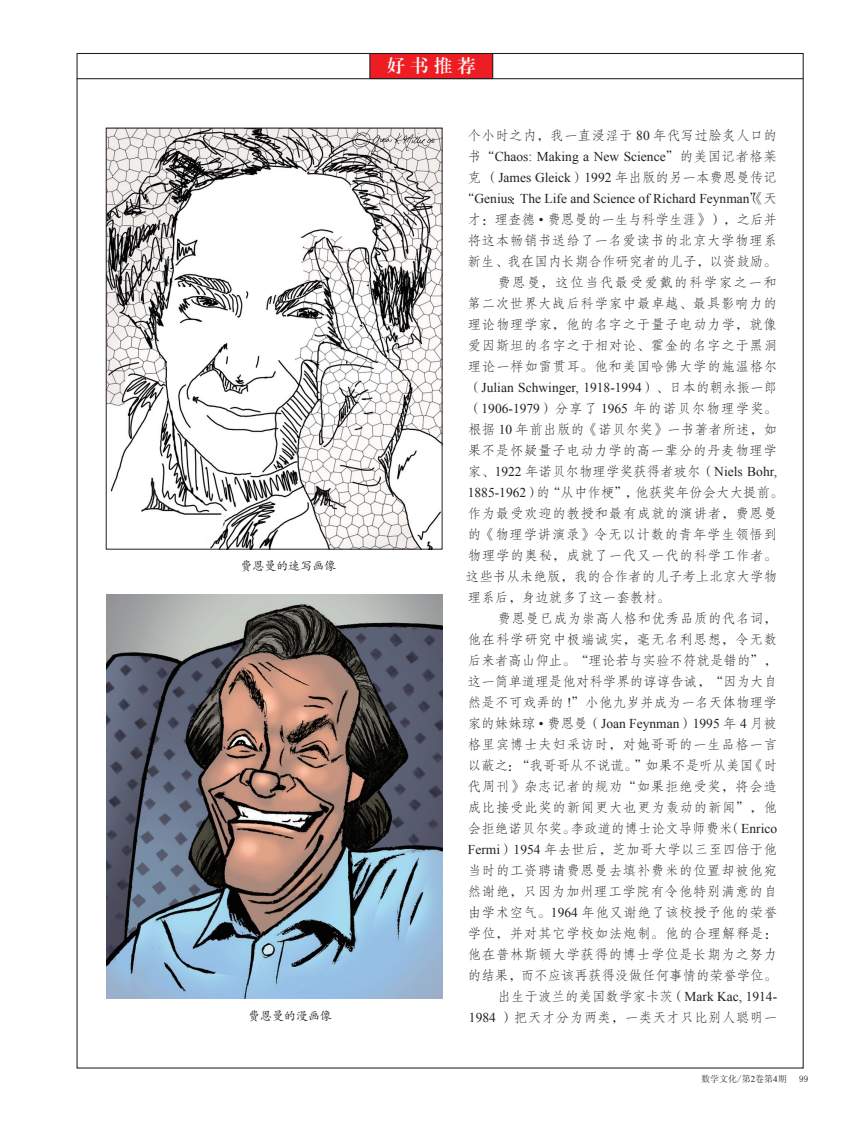
<style>
.page{position:relative;width:859px;height:1123px;background:#fff}
.page>*{position:absolute;margin:0;border:0;box-sizing:border-box;transform-origin:0 0}
.t1{font:18px "FZXBSK GBK1 0";color:#fcfcfc}
.t2{font:13.5px "FZFSK GBK1 0";letter-spacing:.045em;color:#231f20}
.t3{font:13.5px "FZFSK GBK1 0";color:#231f20}
.t4{font:13.5px "Times New Roman";color:#231f20}
.t5{font:13.5px "FZFSK GBK1 0";letter-spacing:.02em;color:#231f20}
.t6{font:13.5px "FZFSK GBK1 0";letter-spacing:.08em;color:#231f20}
.t7{font:13.5px "FZFSK GBK1 0";letter-spacing:.025em;color:#231f20}
.t8{font:13.5px "FZFSK GBK1 0";letter-spacing:.005em;color:#231f20}
.t9{font:13.5px "FZFSK GBK1 0";letter-spacing:.015em;color:#231f20}
.t10{font:13.5px "FZFSK GBK1 0";letter-spacing:.1em;color:#231f20}
.t11{font:12px "FZKTK GBK1 0";color:#231f20}
.t12{font:9px "Sim Sun";color:#231f20}
.s1{font-family:"Times New Roman"}
.s2{font-family:"FZFSK GBK1 0"}
</style>
<div class="page">
<hr style="left:77px;top:78px;width:726px;height:1px;background:#231f20">
<div style="left:370px;top:54px;width:123px;height:25px;background:#ee1d23"></div>
<div style="left:369px;top:53px;width:124px;height:26px;border:1px solid #231f20"></div>
<img style="left:108px;top:130px;width:332px;height:417px">
<img style="left:106px;top:594px;width:336px;height:404px">
<p class="t11" style="left:240px;top:559px;width:97px">费恩曼的速写画像</p>
<p class="t11" style="left:248px;top:1009px;width:85px">费恩曼的漫画像</p>
<p class="t1" style="left:387px;top:56px;width:90px">好书推荐</p>
<p class="t5" style="left:468px;top:128px;width:311px">个小时之内，我一直浸淫于 <span class="s1">80</span> 年代写过脍炙人口的</p>
<p class="t4" style="left:468px;top:147px;width:311px"><span class="s2">书“</span>Chaos: Making a New Science<span class="s2">”的美国记者格莱</span></p>
<p class="t3" style="left:468px;top:170px;width:311px">克（<span class="s1">James Gleick</span>）<span class="s1">1992</span> 年出版的另一本费恩曼传记</p>
<p class="t4" style="left:461px;top:189px;width:318px"><span class="s2">“</span>Genius<span class="s2">：</span>The Life and Science of Richard Feynman<span class="s2">（”《天</span></p>
<p class="t3" style="left:468px;top:212px;width:311px">才：理查德 <span class="s1">•</span> 费恩曼的一生与科学生涯》），之后并</p>
<p class="t2" style="left:468px;top:233px;width:311px">将这本畅销书送给了一名爱读书的北京大学物理系</p>
<p class="t3" style="left:468px;top:254px;width:311px">新生、我在国内长期合作研究者的儿子，以资鼓励。</p>
<p class="t10" style="left:497px;top:275px;width:281px">费恩曼，这位当代最受爱戴的科学家之一和</p>
<p class="t2" style="left:468px;top:296px;width:311px">第二次世界大战后科学家中最卓越、最具影响力的</p>
<p class="t2" style="left:468px;top:317px;width:311px">理论物理学家，他的名字之于量子电动力学，就像</p>
<p class="t2" style="left:468px;top:338px;width:311px">爱因斯坦的名字之于相对论、霍金的名字之于黑洞</p>
<p class="t2" style="left:468px;top:359px;width:311px">理论一样如雷贯耳。他和美国哈佛大学的施温格尔</p>
<p class="t4" style="left:468px;top:378px;width:311px"><span class="s2">（</span>Julian Schwinger, 1918-1994<span class="s2">）、日本的朝永振一郎</span></p>
<p class="t6" style="left:468px;top:401px;width:311px">（<span class="s1">1906-1979</span>）分享了 <span class="s1">1965</span> 年的诺贝尔物理学奖。</p>
<p class="t7" style="left:468px;top:422px;width:311px">根据 <span class="s1">10</span> 年前出版的《诺贝尔奖》一书著者所述，如</p>
<p class="t2" style="left:468px;top:443px;width:311px">果不是怀疑量子电动力学的高一辈分的丹麦物理学</p>
<p class="t3" style="left:468px;top:464px;width:311px">家、<span class="s1">1922</span> 年诺贝尔物理学奖获得者玻尔（<span class="s1">Niels Bohr,</span></p>
<p class="t3" style="left:468px;top:485px;width:318px"><span class="s1">1885-1962</span>）的“从中作梗”，他获奖年份会大大提前。</p>
<p class="t2" style="left:468px;top:506px;width:311px">作为最受欢迎的教授和最有成就的演讲者，费恩曼</p>
<p class="t2" style="left:468px;top:527px;width:311px">的《物理学讲演录》令无以计数的青年学生领悟到</p>
<p class="t2" style="left:468px;top:548px;width:311px">物理学的奥秘，成就了一代又一代的科学工作者。</p>
<p class="t8" style="left:466px;top:569px;width:313px">这些书从未绝版，我的合作者的儿子考上北京大学物</p>
<p class="t3" style="left:468px;top:590px;width:204px">理系后，身边就多了这一套教材。</p>
<p class="t2" style="left:498px;top:611px;width:281px">费恩曼已成为崇高人格和优秀品质的代名词，</p>
<p class="t2" style="left:468px;top:632px;width:311px">他在科学研究中极端诚实，毫无名利思想，令无数</p>
<p class="t3" style="left:468px;top:653px;width:311px">后来者高山仰止。“理论若与实验不符就是错的”，</p>
<p class="t3" style="left:468px;top:674px;width:311px">这一简单道理是他对科学界的谆谆告诫，“因为大自</p>
<p class="t9" style="left:468px;top:695px;width:311px">然是不可戏弄的 <span class="s1">!</span>”小他九岁并成为一名天体物理学</p>
<p class="t4" style="left:468px;top:714px;width:311px"><span class="s2">家的妹妹琼</span> • <span class="s2">费恩曼（</span>Joan Feynman<span class="s2">）</span>1995 <span class="s2">年</span> 4 <span class="s2">月被</span></p>
<p class="t2" style="left:468px;top:737px;width:311px">格里宾博士夫妇采访时，对她哥哥的一生品格一言</p>
<p class="t3" style="left:468px;top:758px;width:311px">以蔽之：“我哥哥从不说谎。”如果不是听从美国《时</p>
<p class="t2" style="left:468px;top:779px;width:311px">代周刊》杂志记者的规劝“如果拒绝受奖，将会造</p>
<p class="t2" style="left:468px;top:800px;width:311px">成比接受此奖的新闻更大也更为轰动的新闻”，他</p>
<p class="t3" style="left:468px;top:821px;width:311px">会拒绝诺贝尔奖。李政道的博士论文导师费米（<span class="s1">Enrico</span></p>
<p class="t5" style="left:468px;top:842px;width:311px"><span class="s1">Fermi</span>）<span class="s1">1954</span> 年去世后，芝加哥大学以三至四倍于他</p>
<p class="t2" style="left:468px;top:863px;width:311px">当时的工资聘请费恩曼去填补费米的位置却被他宛</p>
<p class="t2" style="left:468px;top:884px;width:311px">然谢绝，只因为加州理工学院有令他特别满意的自</p>
<p class="t2" style="left:468px;top:905px;width:311px">由学术空气。<span class="s1">1964</span> 年他又谢绝了该校授予他的荣誉</p>
<p class="t2" style="left:468px;top:926px;width:311px">学位，并对其它学校如法炮制。他的合理解释是：</p>
<p class="t2" style="left:468px;top:947px;width:311px">他在普林斯顿大学获得的博士学位是长期为之努力</p>
<p class="t3" style="left:468px;top:968px;width:311px">的结果，而不应该再获得没做任何事情的荣誉学位。</p>
<p class="t3" style="left:498px;top:989px;width:281px">出生于波兰的美国数学家卡茨（<span class="s1">Mark Kac, 1914-</span></p>
<p class="t2" style="left:469px;top:1010px;width:310px"><span class="s1">1984</span> ）把天才分为两类，一类天才只比别人聪明一</p>
<p class="t12" style="left:701px;top:1074px;width:87px">数学文化/第<span class="s1">2</span>卷第<span class="s1">4</span>期</p>
<p class="t12" style="left:799px;top:1074px;width:10px">99</p>
</div>
